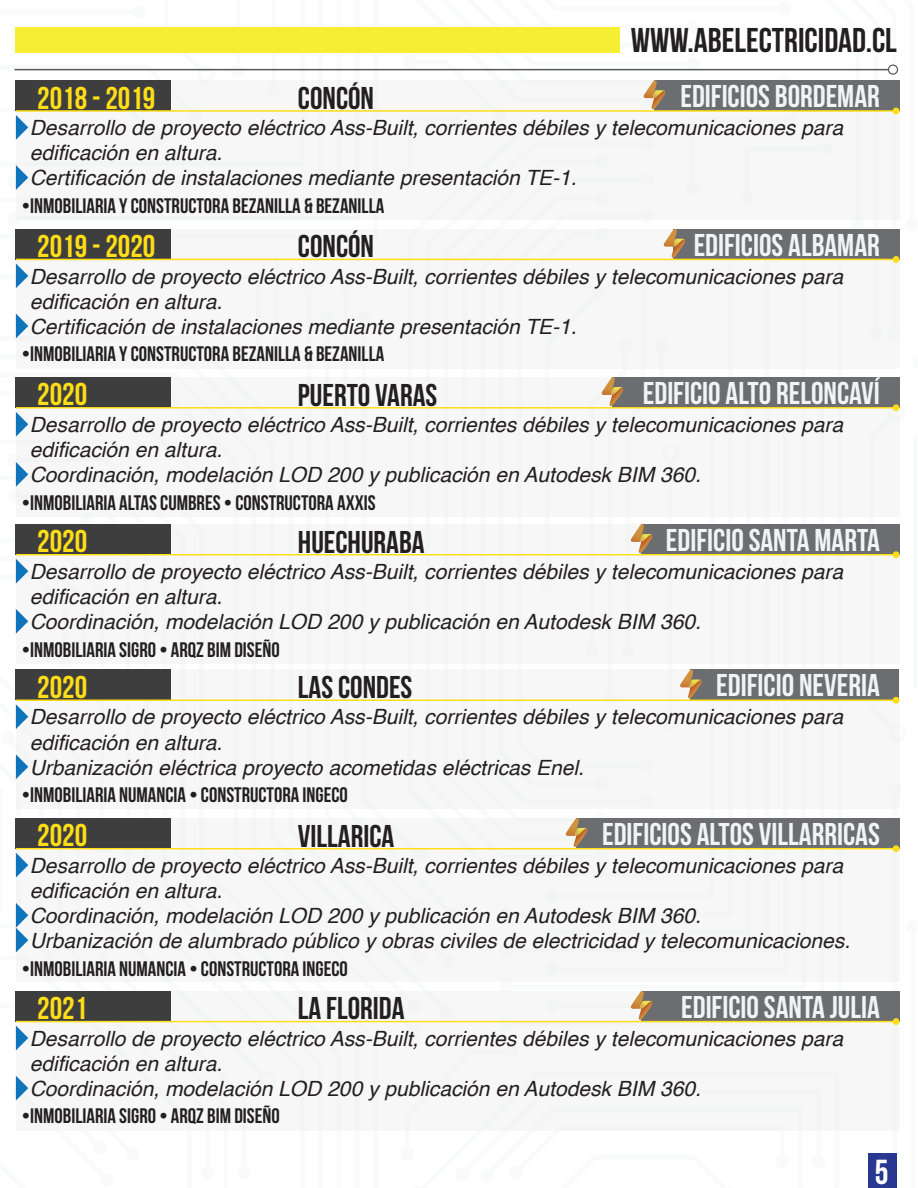
<style>
.page{position:relative;width:918px;height:1188px;background:#fff}
.page>*{position:absolute;margin:0;border:0;box-sizing:border-box;transform-origin:0 0}
.t1{font:700 34.65px "Bebas Neue";color:#fff}
.t2{font:700 34.35px "Bebas Neue";color:#231f20}
.t3{font:700 31.5px "Bebas Neue";color:#f2f3f4}
.t4{font:700 31.5px "Bebas Neue";color:#231f20}
.t5{font:700 31.5px "Bebas Neue";color:#ffdd17}
.t6{font:italic 21px/25.2px "Helvetica";color:#231f20}
.t7{font:700 21px "Bebas Neue";color:#231f20}
</style>
<div class="page">
<div style="left:16px;top:28px;width:604px;height:25px;background:#f6ee33"></div>
<hr style="left:15px;top:69px;width:878px;height:1px;background:#57585a">
<svg style="left:888px;top:65px;width:10px;height:10px"></svg>
<div style="left:16px;top:80px;width:883px;height:140px;background:#f7f7f8"></div>
<div style="left:654px;top:80px;width:245px;height:31px;background:#6c6d70"></div>
<div style="left:16px;top:80px;width:155px;height:31px;background:#3e3e3f"></div>
<svg style="left:16px;top:115px;width:12px;height:25px"></svg>
<svg style="left:16px;top:165px;width:12px;height:25px"></svg>
<hr style="left:16px;top:110px;width:880px;height:2px;background:#ffdd17">
<svg style="left:893px;top:108px;width:6px;height:6px"></svg>
<svg style="left:643px;top:80px;width:23px;height:30px"></svg>
<div style="left:16px;top:229px;width:883px;height:139px;background:#f7f7f8"></div>
<div style="left:673px;top:229px;width:226px;height:30px;background:#6c6d70"></div>
<div style="left:16px;top:229px;width:155px;height:30px;background:#3e3e3f"></div>
<svg style="left:16px;top:263px;width:12px;height:25px"></svg>
<svg style="left:16px;top:314px;width:12px;height:24px"></svg>
<hr style="left:16px;top:259px;width:880px;height:1px;background:#ffdd17">
<div style="left:893px;top:256px;width:6px;height:7px;background:#ffdd17;border-radius:50%"></div>
<svg style="left:663px;top:229px;width:23px;height:29px"></svg>
<div style="left:16px;top:377px;width:883px;height:140px;background:#f7f7f8"></div>
<div style="left:612px;top:377px;width:287px;height:31px;background:#6c6d70"></div>
<div style="left:16px;top:377px;width:155px;height:31px;background:#3e3e3f"></div>
<svg style="left:16px;top:412px;width:12px;height:25px"></svg>
<svg style="left:16px;top:462px;width:12px;height:25px"></svg>
<hr style="left:16px;top:407px;width:880px;height:2px;background:#ffdd17">
<div style="left:893px;top:404px;width:6px;height:7px;background:#ffdd17;border-radius:50%"></div>
<svg style="left:601px;top:377px;width:23px;height:29px"></svg>
<div style="left:16px;top:524px;width:883px;height:140px;background:#f7f7f8"></div>
<div style="left:641px;top:524px;width:258px;height:31px;background:#6c6d70"></div>
<div style="left:16px;top:524px;width:155px;height:31px;background:#3e3e3f"></div>
<svg style="left:16px;top:559px;width:12px;height:25px"></svg>
<svg style="left:16px;top:609px;width:12px;height:25px"></svg>
<hr style="left:16px;top:554px;width:880px;height:2px;background:#ffdd17">
<div style="left:893px;top:551px;width:6px;height:7px;background:#ffdd17;border-radius:50%"></div>
<svg style="left:630px;top:524px;width:23px;height:29px"></svg>
<div style="left:16px;top:991px;width:883px;height:139px;background:#f7f7f8"></div>
<div style="left:641px;top:991px;width:258px;height:31px;background:#6c6d70"></div>
<div style="left:16px;top:991px;width:155px;height:31px;background:#3e3e3f"></div>
<svg style="left:16px;top:1026px;width:12px;height:24px"></svg>
<svg style="left:16px;top:1076px;width:12px;height:25px"></svg>
<hr style="left:16px;top:1021px;width:880px;height:1px;background:#ffdd17">
<div style="left:893px;top:1018px;width:6px;height:7px;background:#ffdd17;border-radius:50%"></div>
<svg style="left:630px;top:991px;width:23px;height:30px"></svg>
<div style="left:16px;top:670px;width:883px;height:139px;background:#f7f7f8"></div>
<div style="left:691px;top:670px;width:208px;height:30px;background:#6c6d70"></div>
<div style="left:16px;top:670px;width:155px;height:30px;background:#3e3e3f"></div>
<svg style="left:16px;top:704px;width:12px;height:25px"></svg>
<svg style="left:16px;top:754px;width:12px;height:25px"></svg>
<hr style="left:16px;top:700px;width:880px;height:1px;background:#ffdd17">
<div style="left:893px;top:697px;width:6px;height:7px;background:#ffdd17;border-radius:50%"></div>
<svg style="left:680px;top:670px;width:22px;height:29px"></svg>
<div style="left:16px;top:818px;width:883px;height:164px;background:#f7f7f8"></div>
<div style="left:576px;top:818px;width:323px;height:31px;background:#6c6d70"></div>
<div style="left:16px;top:818px;width:155px;height:31px;background:#3e3e3f"></div>
<svg style="left:16px;top:853px;width:12px;height:25px"></svg>
<svg style="left:16px;top:903px;width:12px;height:50px"></svg>
<hr style="left:16px;top:848px;width:880px;height:1px;background:#ffdd17">
<div style="left:893px;top:845px;width:6px;height:7px;background:#ffdd17;border-radius:50%"></div>
<svg style="left:565px;top:818px;width:23px;height:29px"></svg>
<div style="left:868px;top:1154px;width:29px;height:34px;background:#283890"></div>
<h2 class="t2" style="left:631px;top:21px;width:268px">WWW.ABELECTRICIDAD.CL</h2>
<h3 class="t5" style="left:37px;top:80px;width:120px">2018 - 2019</h3>
<h3 class="t4" style="left:298px;top:81px;width:78px">CONCÓN</h3>
<h3 class="t3" style="left:680px;top:79px;width:201px">EDIFICIOS BORDEMAR</h3>
<p class="t6" style="left:30px;top:116px;width:815px">Desarrollo de proyecto eléctrico Ass-Built, corrientes débiles y telecomunicaciones para edificación en altura.<br>Certificación de instalaciones mediante presentación TE-1.</p>
<p class="t7" style="left:22px;top:194px;width:364px">•INMOBILIARIA Y CONSTRUCTORA BEZANILLA &amp; BEZANILLA</p>
<h3 class="t5" style="left:37px;top:229px;width:120px">2019 - 2020</h3>
<h3 class="t4" style="left:298px;top:229px;width:78px">CONCÓN</h3>
<h3 class="t3" style="left:694px;top:227px;width:188px">EDIFICIOS ALBAMAR</h3>
<p class="t6" style="left:30px;top:264px;width:815px">Desarrollo de proyecto eléctrico Ass-Built, corrientes débiles y telecomunicaciones para edificación en altura.<br>Certificación de instalaciones mediante presentación TE-1.</p>
<p class="t7" style="left:22px;top:343px;width:364px">•INMOBILIARIA Y CONSTRUCTORA BEZANILLA &amp; BEZANILLA</p>
<h3 class="t3" style="left:643px;top:376px;width:238px">EDIFICIO ALTO RELONCAVÍ</h3>
<p class="t6" style="left:30px;top:412px;width:815px">Desarrollo de proyecto eléctrico Ass-Built, corrientes débiles y telecomunicaciones para edificación en altura.<br>Coordinación, modelación LOD 200 y publicación en Autodesk BIM 360.</p>
<h3 class="t5" style="left:37px;top:377px;width:51px">2020</h3>
<h3 class="t4" style="left:298px;top:378px;width:141px">PUERTO VARAS</h3>
<p class="t7" style="left:22px;top:491px;width:355px">•INMOBILIARIA ALTAS CUMBRES • CONSTRUCTORA AXXIS</p>
<h3 class="t3" style="left:666px;top:523px;width:215px">EDIFICIO SANTA MARTA</h3>
<p class="t6" style="left:30px;top:559px;width:815px">Desarrollo de proyecto eléctrico Ass-Built, corrientes débiles y telecomunicaciones para edificación en altura.<br>Coordinación, modelación LOD 200 y publicación en Autodesk BIM 360.</p>
<h3 class="t5" style="left:37px;top:524px;width:51px">2020</h3>
<h3 class="t4" style="left:298px;top:524px;width:128px">HUECHURABA</h3>
<p class="t7" style="left:22px;top:638px;width:259px">•INMOBILIARIA SIGRO • ARQZ BIM DISEÑO</p>
<h3 class="t3" style="left:716px;top:668px;width:165px">EDIFICIO NEVERIA</h3>
<p class="t6" style="left:30px;top:705px;width:815px">Desarrollo de proyecto eléctrico Ass-Built, corrientes débiles y telecomunicaciones para edificación en altura.<br>Urbanización eléctrica proyecto acometidas eléctricas Enel.</p>
<h3 class="t5" style="left:37px;top:670px;width:51px">2020</h3>
<h3 class="t4" style="left:298px;top:670px;width:116px">LAS CONDES</h3>
<p class="t7" style="left:22px;top:783px;width:327px">•INMOBILIARIA NUMANCIA • CONSTRUCTORA INGECO</p>
<h3 class="t3" style="left:602px;top:817px;width:279px">EDIFICIOS ALTOS VILLARRICAS</h3>
<p class="t6" style="left:30px;top:853px;width:822px">Desarrollo de proyecto eléctrico Ass-Built, corrientes débiles y telecomunicaciones para edificación en altura.<br>Coordinación, modelación LOD 200 y publicación en Autodesk BIM 360.<br>Urbanización de alumbrado público y obras civiles de electricidad y telecomunicaciones.</p>
<h3 class="t5" style="left:37px;top:818px;width:51px">2020</h3>
<h3 class="t4" style="left:298px;top:818px;width:98px">VILLARICA</h3>
<p class="t7" style="left:22px;top:957px;width:327px">•INMOBILIARIA NUMANCIA • CONSTRUCTORA INGECO</p>
<h3 class="t3" style="left:681px;top:990px;width:200px">EDIFICIO SANTA JULIA</h3>
<p class="t6" style="left:30px;top:1026px;width:815px">Desarrollo de proyecto eléctrico Ass-Built, corrientes débiles y telecomunicaciones para edificación en altura.<br>Coordinación, modelación LOD 200 y publicación en Autodesk BIM 360.</p>
<h3 class="t5" style="left:37px;top:991px;width:51px">2021</h3>
<h3 class="t4" style="left:298px;top:991px;width:108px">LA FLORIDA</h3>
<p class="t7" style="left:22px;top:1105px;width:259px">•INMOBILIARIA SIGRO • ARQZ BIM DISEÑO</p>
<h1 class="t1" style="left:875px;top:1153px;width:15px">5</h1>
</div>
